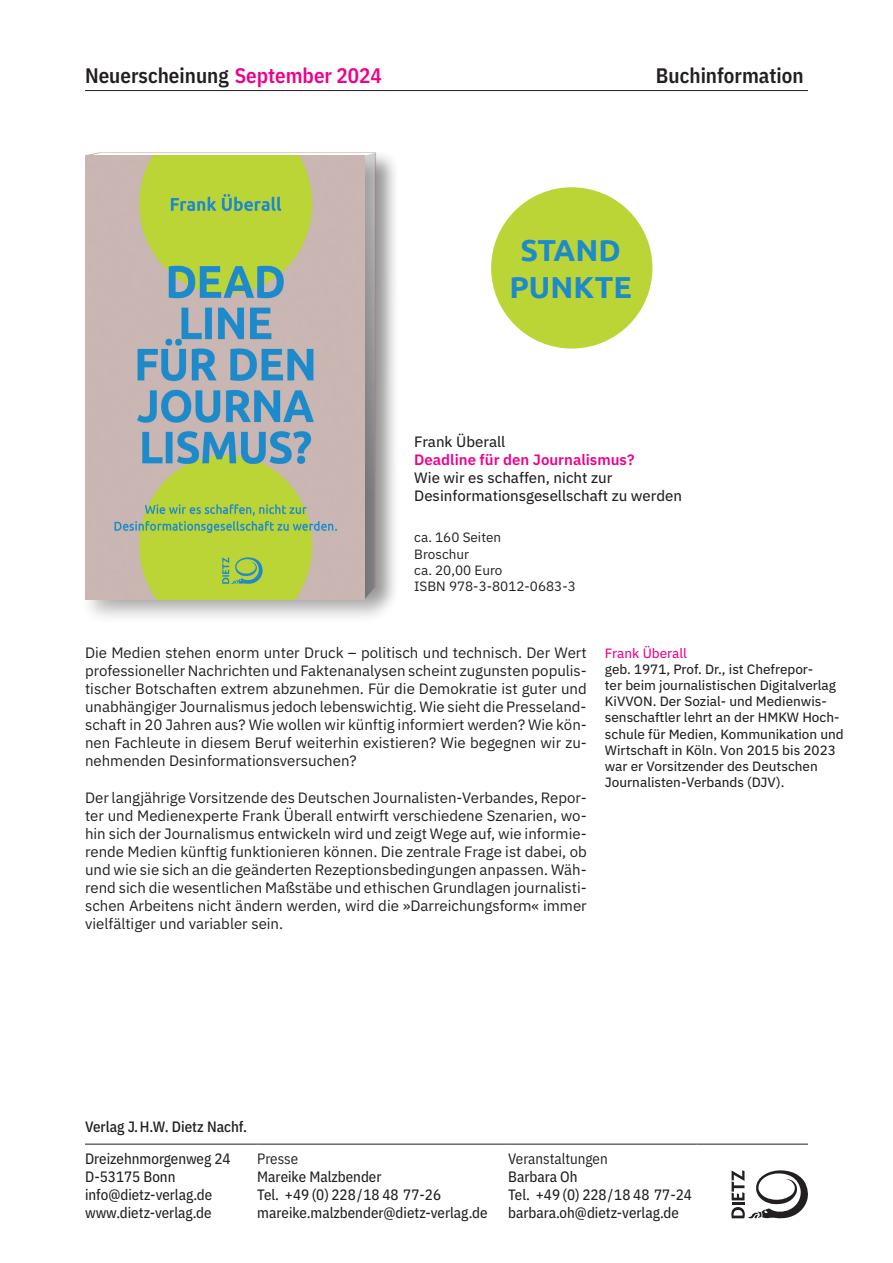
<style>
.page{position:relative;width:893px;height:1263px;background:#fff}
.page>*{position:absolute;margin:0;border:0;box-sizing:border-box;transform-origin:0 0}
.t1{font:700 30.3px/36.5px "Ubuntu";color:#1d8bcb;text-align:center}
.t2{font:600 21px "IBM Plex Sans Cond";color:#231f20}
.t3{font:15px/18px "IBM Plex Sans";color:#231f20;text-align:justify}
.t4{font:15px/18px "IBM Plex Sans Cond Text";color:#231f20}
.t5{font:15px/18px "IBM Plex Sans Text";color:#231f20}
.t6{font:600 15px "IBM Plex Sans";color:#ed028c}
.t7{font:500 15px "IBM Plex Sans Cond";color:#231f20}
.t8{font:15px "IBM Plex Sans Cond";color:#231f20}
.t9{font:13.5px/16.2px "IBM Plex Sans Text";color:#231f20}
.t10{font:13.5px/16.2px "IBM Plex Sans";color:#231f20}
.t11{font:13.5px "IBM Plex Sans Text";color:#ed028c}
.s1{color:#ed028c}
</style>
<div class="page">
<hr style="left:85px;top:90px;width:723px;height:1px;background:#231f20">
<hr style="left:85px;top:1144px;width:172px;height:1px;background:#231f20">
<hr style="left:257px;top:1144px;width:251px;height:1px;background:#231f20">
<hr style="left:508px;top:1144px;width:188px;height:1px;background:#231f20">
<hr style="left:696px;top:1144px;width:112px;height:1px;background:#231f20">
<svg style="left:731px;top:1170px;width:77px;height:48px"></svg>
<div style="left:360px;top:150px;width:40px;height:472px;background:#231f20;opacity:.28"></div>
<div style="left:81px;top:152px;width:309px;height:472px;background:#231f20;opacity:.28"></div>
<img style="left:85px;top:156px;width:280px;height:444px">
<div style="left:491px;top:187px;width:161px;height:162px;background:#bcd536;border-radius:50%"></div>
<h2 class="t2" style="left:85px;top:59px;width:298px">Neuerscheinung <span class="s1">September 2024</span></h2>
<h2 class="t2" style="left:656px;top:59px;width:149px">Buchinformation</h2>
<h1 class="t1" style="left:509px;top:232px;width:124px">STAND<br>PUNKTE</h1>
<p class="t5" style="left:414px;top:431px;width:93px">Frank Überall</p>
<p class="t6" style="left:414px;top:448px;width:222px">Deadline für den Journalismus?</p>
<p class="t5" style="left:414px;top:467px;width:269px">Wie wir es schaffen, nicht zur<br>Desinformationsgesellschaft zu werden</p>
<p class="t10" style="left:414px;top:528px;width:163px">ca. 160 Seiten<br>Broschur<br>ca. 20,00 Euro<br>ISBN 978-3-8012-0683-3</p>
<p class="t3" style="left:85px;top:642px;width:503px">Die Medien stehen enorm unter Druck – politisch und technisch. Der Wert professioneller Nachrichten und Faktenanalysen scheint zugunsten populis&shy;tischer Botschaften extrem abzunehmen. Für die Demokratie ist guter und unabhängiger Journalismus jedoch lebenswichtig. Wie sieht die Presseland&shy;schaft in 20 Jahren aus? Wie wollen wir künftig informiert werden? Wie kön&shy;nen Fachleute in diesem Beruf weiterhin existieren? Wie begegnen wir zu&shy;nehmenden Desinformationsversuchen?</p>
<p class="t3" style="left:85px;top:787px;width:503px">Der langjährige Vorsitzende des Deutschen Journalisten-Verbandes, Repor&shy;ter und Medienexperte Frank Überall entwirft verschiedene Szenarien, wo&shy;hin sich der Journalismus entwickeln wird und zeigt Wege auf, wie informie&shy;rende Medien künftig funktionieren können. Die zentrale Frage ist dabei, ob und wie sie sich an die geänderten Rezeptionsbedingungen anpassen. Wäh&shy;rend sich die wesentlichen Maßstäbe und ethischen Grundlagen journalisti&shy;schen Arbeitens nicht ändern werden, wird die »Darreichungsform« immer vielfältiger und variabler sein.</p>
<p class="t11" style="left:605px;top:642px;width:84px">Frank Überall</p>
<p class="t9" style="left:605px;top:660px;width:240px">geb. 1971, Prof. Dr., ist Chefrepor-<br>ter beim journalistischen Digitalverlag KiVVON. Der Sozial- und Medienwis&shy;senschaftler lehrt an der HMKW Hoch&shy;schule für Medien, Kommunikation und Wirtschaft in Köln. Von 2015 bis 2023 war er Vorsitzender des Deutschen Journalisten-Verbands (DJV).</p>
<p class="t7" style="left:85px;top:1115px;width:164px">Verlag J.H.W. Dietz Nachf.</p>
<p class="t4" style="left:85px;top:1149px;width:147px">Dreizehnmorgenweg 24<br>D-53175 Bonn info@dietz-verlag.de www.dietz-verlag.de</p>
<p class="t8" style="left:257px;top:1147px;width:42px">Presse</p>
<p class="t4" style="left:257px;top:1167px;width:232px">Mareike Malzbender<br>Tel. +49 (0) 228/18 48 77-26 mareike.malzbender@dietz-verlag.de</p>
<p class="t8" style="left:508px;top:1147px;width:101px">Veranstaltungen</p>
<p class="t4" style="left:508px;top:1167px;width:185px">Barbara Oh<br>Tel. +49 (0) 228/18 48 77-24 barbara.oh@dietz-verlag.de</p>
</div>
